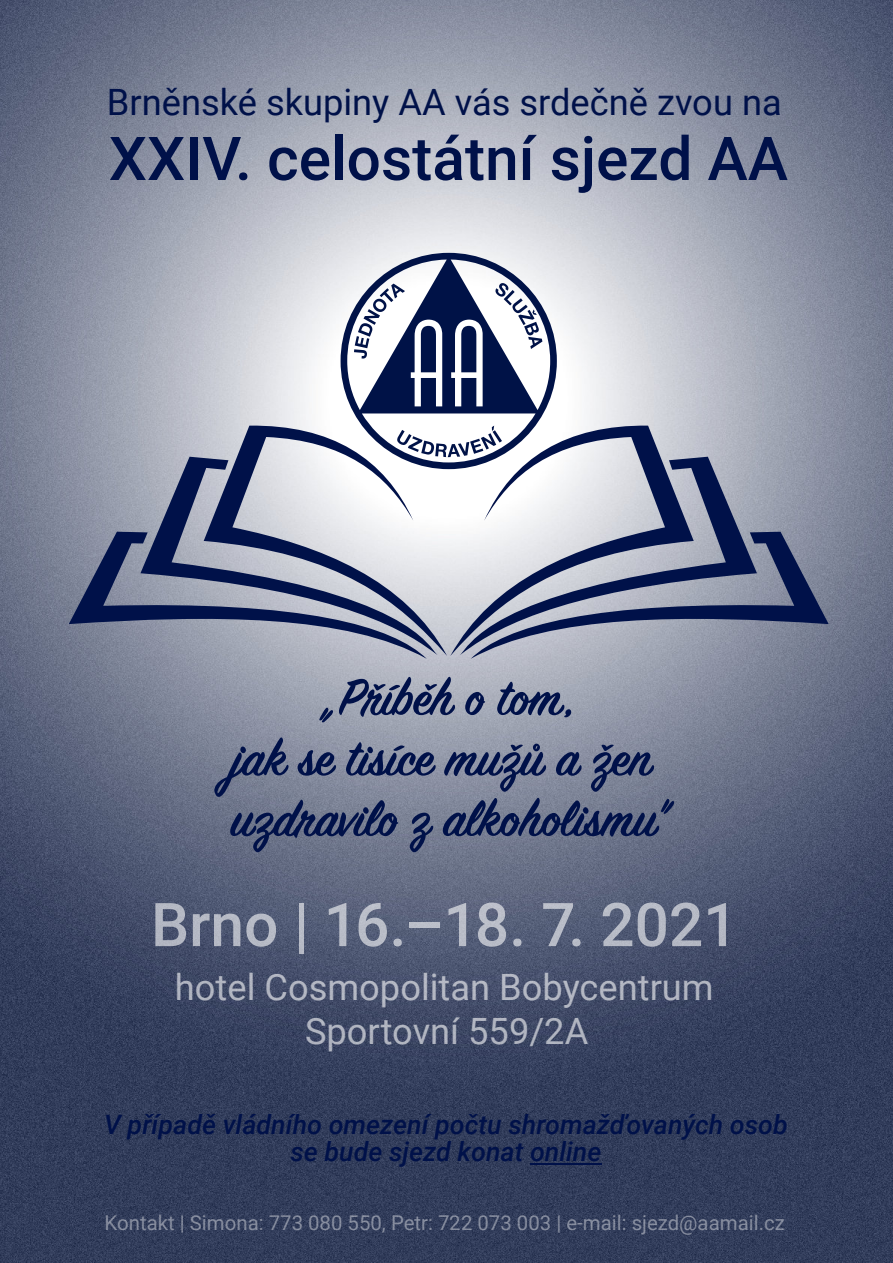
<style>
.page{position:relative;width:893px;height:1263px;background:#fff}
.page>*{position:absolute;margin:0;border:0;box-sizing:border-box;transform-origin:0 0}
.t1{font:500 60.45px "Roboto";color:#001149}
.t2{font:500 60.45px "Roboto";color:rgb(255 255 255/.6)}
.t3{font:600 56.7px/60.4px "Sign Painter House Script";color:#001149;text-align:center}
.t4{font:36.3px/43.5px "Roboto";color:rgb(255 255 255/.6);text-align:center}
.t5{font:36.3px "Roboto";color:#001149}
.t6{font:italic 500 26.7px/26.7px "Roboto";color:#001149;text-align:center}
.t7{font:20.4px "Roboto";color:rgb(255 255 255/.42)}
</style>
<div class="page">
<img style="left:0;top:0;width:893px;height:1263px">
<svg style="left:341px;top:253px;width:216px;height:172px"></svg>
<svg style="left:354px;top:284px;width:51px;height:75px"></svg>
<svg style="left:495px;top:283px;width:47px;height:66px"></svg>
<svg style="left:421px;top:326px;width:15px;height:46px"></svg>
<svg style="left:69px;top:425px;width:760px;height:234px"></svg>
<hr style="left:530px;top:1163px;width:71px;height:1px;background:#001149">
<h3 class="t5" style="left:107px;top:88px;width:676px">Brněnské skupiny AA vás srdečně zvou na</h3>
<h1 class="t1" style="left:109px;top:135px;width:681px">XXIV. celostátní sjezd AA</h1>
<h2 class="t3" style="left:231px;top:670px;width:441px">„Příběh o tom,<br>jak se tisíce mužů a žen uzdravilo z alkoholismu"</h2>
<h1 class="t2" style="left:151px;top:901px;width:588px">Brno | 16.–18. 7. 2021</h1>
<h3 class="t4" style="left:175px;top:969px;width:540px">hotel Cosmopolitan Bobycentrum<br>Sportovní 559/2A</h3>
<p class="t6" style="left:104px;top:1114px;width:685px">V případě vládního omezení počtu shromažďovaných osob se bude sjezd konat online</p>
<p class="t7" style="left:105px;top:1214px;width:682px">Kontakt | Simona: 773 080 550, Petr: 722 073 003 | e-mail: sjezd@aamail.cz</p>
</div>
